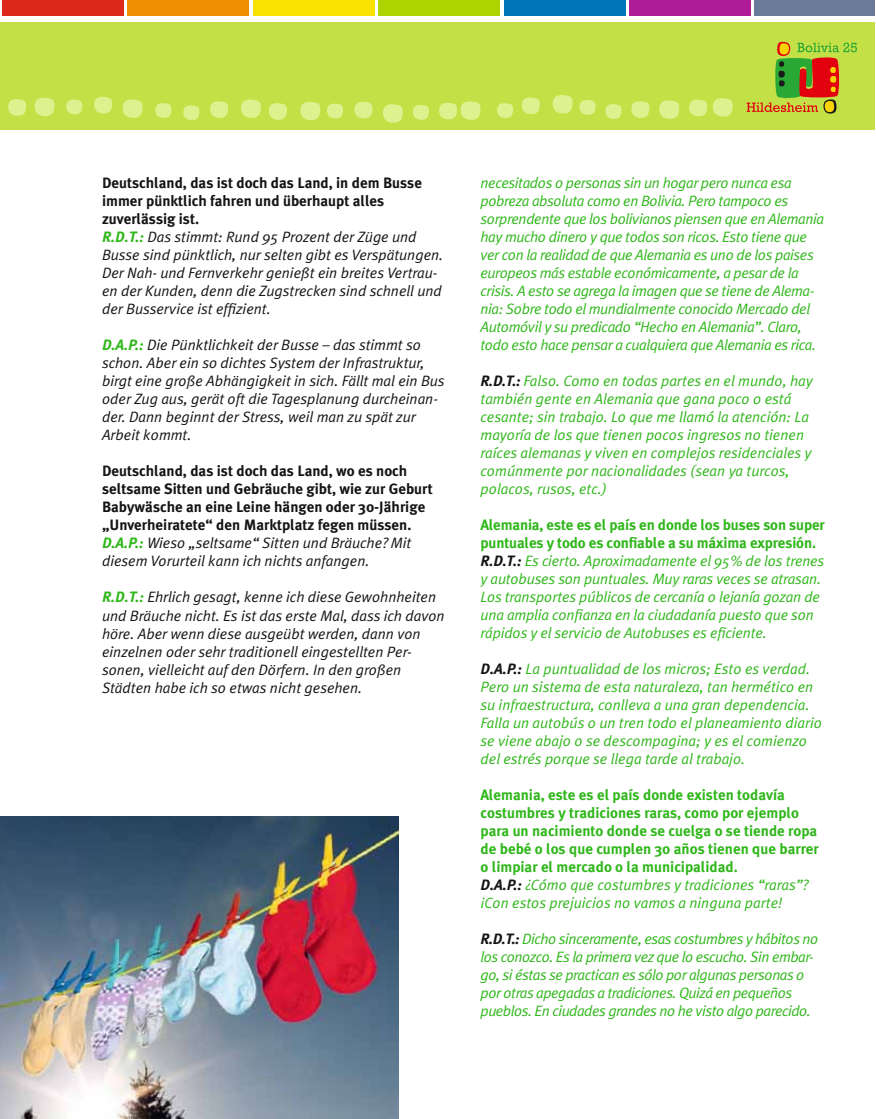
<style>
.page{position:relative;width:876px;height:1119px;background:#fff}
.page>*{position:absolute;margin:0;border:0;box-sizing:border-box;transform-origin:0 0}
.t1{font:italic 15px/18px "Meta Plus Normal";letter-spacing:-.01em;color:#30b71b}
.t2{font:italic 15px/18px "Meta Plus Normal";color:#141414}
.t3{font:700 15px/18px "Meta Plus";color:#30b71b}
.t4{font:700 15px/18px "Meta Plus";color:#141414}
.t5{font:italic 15px/18px "Meta Plus Normal";letter-spacing:-.03em;color:#30b71b}
.s1{font-family:"Meta Plus";font-weight:700;color:#30b71b}
.s2{font-family:"Meta Plus";font-weight:700;color:#141414}
</style>
<div class="page">
<div style="left:0;top:22px;width:874px;height:108px;background:#c3e046"></div>
<div style="left:2px;top:1px;width:122px;height:15px;background:#dd291b"></div>
<div style="left:128px;top:1px;width:121px;height:15px;background:#ef9000"></div>
<div style="left:253px;top:1px;width:121px;height:15px;background:#f7e200"></div>
<div style="left:378px;top:1px;width:122px;height:15px;background:#add400"></div>
<div style="left:504px;top:1px;width:121px;height:15px;background:#0074b8"></div>
<div style="left:629px;top:1px;width:122px;height:15px;background:#af1c98"></div>
<div style="left:755px;top:1px;width:119px;height:15px;background:#6a7b9a"></div>
<svg style="left:34px;top:97px;width:21px;height:19px"></svg>
<svg style="left:8px;top:99px;width:19px;height:17px"></svg>
<svg style="left:66px;top:99px;width:17px;height:16px"></svg>
<svg style="left:122px;top:99px;width:21px;height:19px"></svg>
<svg style="left:94px;top:96px;width:19px;height:18px"></svg>
<svg style="left:155px;top:103px;width:17px;height:15px"></svg>
<svg style="left:241px;top:99px;width:20px;height:19px"></svg>
<svg style="left:210px;top:101px;width:18px;height:17px"></svg>
<svg style="left:183px;top:105px;width:17px;height:16px"></svg>
<svg style="left:269px;top:103px;width:18px;height:17px"></svg>
<svg style="left:300px;top:101px;width:43px;height:20px"></svg>
<svg style="left:383px;top:104px;width:20px;height:19px"></svg>
<svg style="left:354px;top:101px;width:19px;height:18px"></svg>
<svg style="left:413px;top:105px;width:16px;height:15px"></svg>
<svg style="left:439px;top:101px;width:42px;height:19px"></svg>
<svg style="left:497px;top:103px;width:17px;height:15px"></svg>
<svg style="left:521px;top:97px;width:19px;height:17px"></svg>
<svg style="left:552px;top:95px;width:44px;height:20px"></svg>
<svg style="left:659px;top:100px;width:21px;height:19px"></svg>
<svg style="left:631px;top:101px;width:19px;height:17px"></svg>
<svg style="left:605px;top:104px;width:17px;height:15px"></svg>
<svg style="left:689px;top:98px;width:44px;height:19px"></svg>
<svg style="left:747px;top:41px;width:110px;height:73px"></svg>
<img style="left:0;top:816px;width:398px;height:302px">
<p class="t4" style="left:102px;top:174px;width:321px">Deutschland, das ist doch das Land, in dem Busse immer pünktlich fahren und überhaupt alles zuverlässig ist.</p>
<p class="t2" style="left:102px;top:228px;width:343px"><span class="s1">R.D.T.:</span> Das stimmt: Rund 95 Prozent der Züge und Busse sind pünktlich, nur selten gibt es Verspätungen.<br>Der Nah- und Fernverkehr genießt ein breites Vertrau&shy;en der Kunden, denn die Zugstrecken sind schnell und der Busservice ist effizient.</p>
<p class="t2" style="left:102px;top:336px;width:344px"><span class="s1">D.A.P.:</span> Die Pünktlichkeit der Busse – das stimmt so schon. Aber ein so dichtes System der Infrastruktur, birgt eine große Abhängigkeit in sich. Fällt mal ein Bus oder Zug aus, gerät oft die Tagesplanung durcheinan&shy;der. Dann beginnt der Stress, weil man zu spät zur Arbeit kommt.</p>
<p class="t4" style="left:102px;top:462px;width:332px">Deutschland, das ist doch das Land, wo es noch seltsame Sitten und Gebräuche gibt, wie zur Geburt Babywäsche an eine Leine hängen oder 30-Jährige „Unverheiratete“ den Marktplatz fegen müssen.</p>
<p class="t2" style="left:102px;top:534px;width:311px"><span class="s1">D.A.P.:</span> Wieso „seltsame“ Sitten und Bräuche? Mit diesem Vorurteil kann ich nichts anfangen.</p>
<p class="t2" style="left:102px;top:588px;width:344px"><span class="s1">R.D.T.:</span> Ehrlich gesagt, kenne ich diese Gewohnheiten und Bräuche nicht. Es ist das erste Mal, dass ich davon höre. Aber wenn diese ausgeübt werden, dann von einzelnen oder sehr traditionell eingestellten Per&shy;sonen, vielleicht auf den Dörfern. In den großen Städten habe ich so etwas nicht gesehen.</p>
<p class="t1" style="left:480px;top:173px;width:345px">necesitados o personas sin un hogar pero nunca esa pobreza absoluta como en Bolivia. Pero tampoco es sorprendente que los bolivianos piensen que en Alemania hay mucho dinero y que todos son ricos. Esto tiene que ver con la realidad de que Alemania es uno de los paises europeos más estable económicamente, a pesar de la crisis. A esto se agrega la imagen que se tiene de Alema&shy;nia: Sobre todo el mundialmente conocido Mercado del Automóvil y su predicado “Hecho en Alemania”. Claro, todo esto hace pensar a cualquiera que Alemania es rica.</p>
<p class="t1" style="left:480px;top:371px;width:334px"><span class="s2">R.D.T.:</span> Falso. Como en todas partes en el mundo, hay también gente en Alemania que gana poco o está cesante; sin trabajo. Lo que me llamó la atención: La mayoría de los que tienen pocos ingresos no tienen raíces alemanas y viven en complejos residenciales y comúnmente por nacionalidades (sean ya turcos, polacos, rusos, etc.)</p>
<p class="t3" style="left:480px;top:515px;width:346px">Alemania, este es el país en donde los buses son super puntuales y todo es confiable a su máxima expresión.</p>
<p class="t1" style="left:480px;top:551px;width:345px"><span class="s2">R.D.T.:</span> Es cierto. Aproximadamente el 95% de los trenes y autobuses son puntuales. Muy raras veces se atrasan.<br>Los transportes públicos de cercanía o lejanía gozan de una amplia confianza en la ciudadanía puesto que son rápidos y el servicio de Autobuses es eficiente.</p>
<p class="t1" style="left:480px;top:659px;width:343px"><span class="s2">D.A.P.:</span> La puntualidad de los micros; Esto es verdad.<br>Pero un sistema de esta naturaleza, tan hermético en su infraestructura, conlleva a una gran dependencia.<br>Falla un autobús o un tren todo el planeamiento diario se viene abajo o se descompagina; y es el comienzo del estrés porque se llega tarde al trabajo.</p>
<p class="t3" style="left:480px;top:785px;width:340px">Alemania, este es el país donde existen todavía costumbres y tradiciones raras, como por ejemplo para un nacimiento donde se cuelga o se tiende ropa de bebé o los que cumplen 30 años tienen que barrer o limpiar el mercado o la municipalidad.</p>
<p class="t1" style="left:480px;top:875px;width:329px"><span class="s2">D.A.P.:</span> ¿Cómo que costumbres y tradiciones “raras”? ¡Con estos prejuicios no vamos a ninguna parte!</p>
<p class="t5" style="left:480px;top:929px;width:339px"><span class="s2">R.D.T.:</span> Dicho sinceramente, esas costumbres y hábitos no los conozco. Es la primera vez que lo escucho. Sin embar&shy;go, si éstas se practican es sólo por algunas personas o por otras apegadas a tradiciones. Quizá en pequeños pueblos. En ciudades grandes no he visto algo parecido.</p>
</div>
